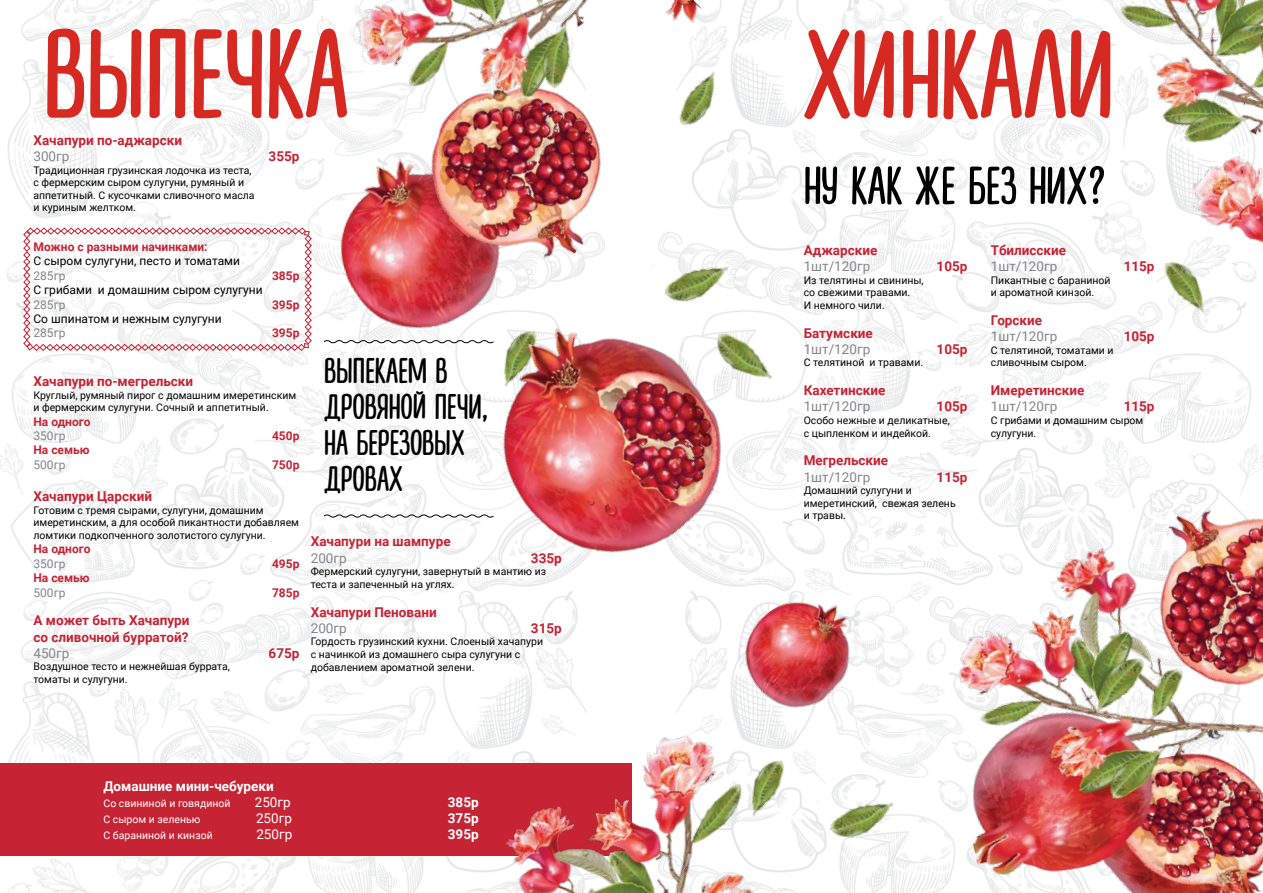
<style>
.page{position:relative;width:1263px;height:893px;background:#fff}
.page>*{position:absolute;margin:0;border:0;box-sizing:border-box;transform-origin:0 0}
.t1{font:500 127.5px "Lifehack Sans";color:#d52921}
.t2{font:500 54px "Lifehack Sans";color:#000}
.t3{font:500 36px/36px "Lifehack Sans";color:#000}
.t4{font:700 13.5px/16.2px "Roboto";color:#c62334}
.t5{font:13.5px "Roboto";color:#828487}
.t6{font:700 13.5px "Roboto";color:#fff}
.t7{font:13.5px "Roboto";color:#fff}
.t8{font:12px "Roboto";color:#000}
.t9{font:700 12px "Roboto";color:#c62334}
.t10{font:12px "Roboto";color:#828487}
.t11{font:10.5px/12.6px "Roboto";color:#000}
.t12{font:10.5px "Roboto";color:#fff}
</style>
<div class="page">
<img style="left:0;top:0;width:1263px;height:893px">
<div style="left:0;top:764px;width:631px;height:92px;background:#c62434"></div>
<svg style="left:323px;top:513px;width:85px;height:6px"></svg>
<img style="left:305px;top:224px;width:103px;height:160px">
<img style="left:372px;top:224px;width:291px;height:73px">
<img style="left:919px;top:515px;width:344px;height:378px">
<img style="left:1093px;top:468px;width:170px;height:288px">
<img style="left:471px;top:664px;width:379px;height:229px">
<img style="left:1145px;top:245px;width:80px;height:78px">
<img style="left:728px;top:744px;width:76px;height:81px">
<img style="left:408px;top:255px;width:386px;height:383px">
<img style="left:721px;top:574px;width:165px;height:161px">
<img style="left:817px;top:785px;width:87px;height:70px">
<img style="left:652px;top:249px;width:86px;height:70px">
<img style="left:695px;top:311px;width:92px;height:93px">
<img style="left:1168px;top:242px;width:95px;height:13px">
<img style="left:721px;top:61px;width:20px;height:84px">
<img style="left:1048px;top:0;width:215px;height:242px">
<img style="left:302px;top:0;width:419px;height:224px">
<svg style="left:23px;top:227px;width:289px;height:124px"></svg>
<h1 class="t1" style="left:44px;top:9px;width:306px">Выпечка</h1>
<p class="t4" style="left:33px;top:131px;width:150px">Хачапури по-аджарски</p>
<p class="t5" style="left:33px;top:147px;width:37px">300гр</p>
<p class="t4" style="left:269px;top:148px;width:32px">355р</p>
<p class="t11" style="left:33px;top:163px;width:223px">Традиционная грузинская лодочка из теста, с фермерским сыром сулугуни, румяный и аппетитный. С кусочками сливочного масла и куриным желтком.</p>
<p class="t9" style="left:33px;top:238px;width:176px">Можно с разными начинками:</p>
<p class="t8" style="left:33px;top:253px;width:208px">С сыром сулугуни, песто и томатами</p>
<p class="t10" style="left:33px;top:267px;width:33px">285гр</p>
<p class="t9" style="left:272px;top:267px;width:29px">385р</p>
<p class="t8" style="left:33px;top:281px;width:231px">С грибами и домашним сыром сулугуни</p>
<p class="t10" style="left:33px;top:296px;width:33px">285гр</p>
<p class="t9" style="left:272px;top:296px;width:29px">395р</p>
<p class="t8" style="left:33px;top:310px;width:190px">Со шпинатом и нежным сулугуни</p>
<p class="t10" style="left:33px;top:325px;width:33px">285гр</p>
<p class="t9" style="left:272px;top:325px;width:29px">395р</p>
<p class="t4" style="left:33px;top:373px;width:161px">Хачапури по-мегрельски</p>
<p class="t11" style="left:33px;top:388px;width:264px">Круглый, румяный пирог с домашним имеретинским и фермерским сулугуни. Сочный и аппетитный.</p>
<p class="t9" style="left:33px;top:413px;width:59px">На одного</p>
<p class="t10" style="left:33px;top:427px;width:33px">350гр</p>
<p class="t9" style="left:272px;top:427px;width:29px">450р</p>
<p class="t9" style="left:33px;top:442px;width:58px">На семью</p>
<p class="t10" style="left:33px;top:456px;width:33px">500гр</p>
<p class="t9" style="left:272px;top:456px;width:29px">750р</p>
<p class="t4" style="left:33px;top:488px;width:120px">Хачапури Царский</p>
<p class="t11" style="left:33px;top:503px;width:267px">Готовим с тремя сырами, сулугуни, домашним имеретинским, а для особой пикантности добавляем ломтики подкопченного золотистого сулугуни.</p>
<p class="t9" style="left:33px;top:541px;width:59px">На одного</p>
<p class="t10" style="left:33px;top:555px;width:33px">350гр</p>
<p class="t9" style="left:272px;top:555px;width:29px">495р</p>
<p class="t9" style="left:33px;top:569px;width:58px">На семью</p>
<p class="t10" style="left:33px;top:584px;width:33px">500гр</p>
<p class="t9" style="left:272px;top:584px;width:29px">785р</p>
<p class="t4" style="left:33px;top:612px;width:157px">А может быть Хачапури со сливочной бурратой?</p>
<p class="t5" style="left:33px;top:644px;width:37px">450гр</p>
<p class="t4" style="left:269px;top:644px;width:32px">675р</p>
<p class="t11" style="left:33px;top:660px;width:198px">Воздушное тесто и нежнейшая буррата, томаты и сулугуни.</p>
<h3 class="t3" style="left:324px;top:354px;width:166px">Выпекаем в дровяной печи,<br>На березовых дровах</h3>
<p class="t4" style="left:311px;top:533px;width:141px">Хачапури на шампуре</p>
<p class="t5" style="left:311px;top:548px;width:37px">200гр</p>
<p class="t4" style="left:531px;top:549px;width:32px">335р</p>
<p class="t11" style="left:311px;top:565px;width:237px">Фермерский сулугуни, завернутый в мантию из теста и запеченный на углях.</p>
<p class="t4" style="left:311px;top:603px;width:127px">Хачапури Пеновани</p>
<p class="t5" style="left:311px;top:618px;width:37px">200гр</p>
<p class="t4" style="left:531px;top:619px;width:32px">315р</p>
<p class="t11" style="left:311px;top:635px;width:234px">Гордость грузинский кухни. Слоеный хачапури с начинкой из домашнего сыра сулугуни с добавлением ароматной зелени.</p>
<p class="t6" style="left:104px;top:776px;width:172px">Домашние мини-чебуреки</p>
<p class="t12" style="left:104px;top:796px;width:129px">Со свининой и говядиной</p>
<p class="t7" style="left:255px;top:793px;width:37px">250гр</p>
<p class="t6" style="left:448px;top:793px;width:32px">385р</p>
<p class="t12" style="left:104px;top:812px;width:98px">С сыром и зеленью</p>
<p class="t7" style="left:256px;top:809px;width:37px">250гр</p>
<p class="t6" style="left:448px;top:809px;width:32px">375р</p>
<p class="t12" style="left:104px;top:828px;width:111px">С бараниной и кинзой</p>
<p class="t7" style="left:256px;top:825px;width:37px">250гр</p>
<p class="t6" style="left:448px;top:825px;width:32px">395р</p>
<h1 class="t1" style="left:804px;top:9px;width:313px">Хинкали</h1>
<h2 class="t2" style="left:804px;top:158px;width:305px">Ну как же без них?</h2>
<p class="t4" style="left:804px;top:241px;width:75px">Аджарские</p>
<p class="t5" style="left:804px;top:257px;width:68px">1шт/120гр</p>
<p class="t4" style="left:936px;top:258px;width:32px">105р</p>
<p class="t11" style="left:804px;top:273px;width:121px">Из телятины и свинины, со свежими травами.<br>И немного чили.</p>
<p class="t4" style="left:804px;top:324px;width:71px">Батумские</p>
<p class="t5" style="left:804px;top:340px;width:68px">1шт/120гр</p>
<p class="t4" style="left:936px;top:340px;width:32px">105р</p>
<p class="t11" style="left:804px;top:356px;width:121px">С телятиной и травами.</p>
<p class="t4" style="left:804px;top:382px;width:83px">Кахетинские</p>
<p class="t5" style="left:804px;top:397px;width:68px">1шт/120гр</p>
<p class="t4" style="left:936px;top:398px;width:32px">105р</p>
<p class="t11" style="left:804px;top:414px;width:147px">Особо нежные и деликатные, с цыпленком и индейкой.</p>
<p class="t4" style="left:804px;top:452px;width:86px">Мегрельские</p>
<p class="t5" style="left:804px;top:467px;width:68px">1шт/120гр</p>
<p class="t4" style="left:936px;top:468px;width:32px">115р</p>
<p class="t11" style="left:804px;top:484px;width:153px">Домашний сулугуни и имеретинский, свежая зелень и травы.</p>
<p class="t4" style="left:991px;top:241px;width:77px">Тбилисские</p>
<p class="t5" style="left:991px;top:257px;width:68px">1шт/120гр</p>
<p class="t4" style="left:1124px;top:258px;width:32px">115р</p>
<p class="t11" style="left:991px;top:273px;width:121px">Пикантные с бараниной и ароматной кинзой.</p>
<p class="t4" style="left:991px;top:312px;width:53px">Горские</p>
<p class="t5" style="left:991px;top:327px;width:68px">1шт/120гр</p>
<p class="t4" style="left:1124px;top:328px;width:32px">105р</p>
<p class="t11" style="left:991px;top:343px;width:124px">С телятиной, томатами и сливочным сыром.</p>
<p class="t4" style="left:991px;top:382px;width:95px">Имеретинские</p>
<p class="t5" style="left:991px;top:397px;width:68px">1шт/120гр</p>
<p class="t4" style="left:1124px;top:398px;width:32px">115р</p>
<p class="t11" style="left:991px;top:414px;width:154px">С грибами и домашним сыром сулугуни.</p>
</div>
